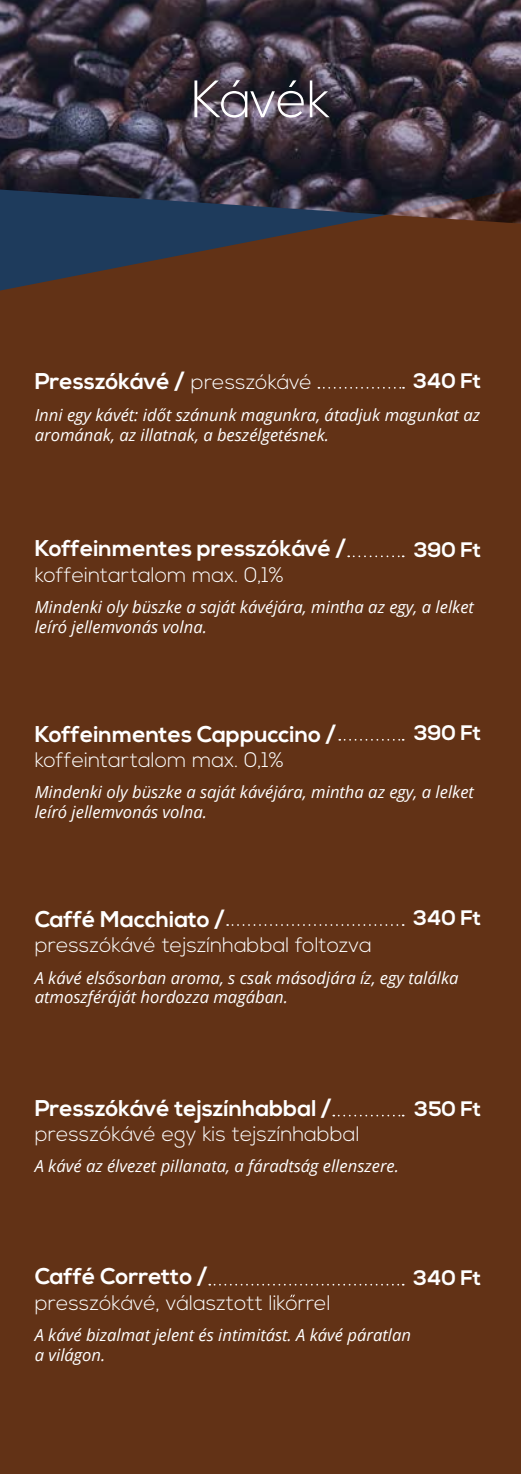
<style>
.page{position:relative;width:521px;height:1474px;background:#fff}
.page>*{position:absolute;margin:0;border:0;box-sizing:border-box;transform-origin:0 0}
.t1{font:300 52.5px "Nexa";letter-spacing:-.015em;color:#fff}
.t2{font:700 22.75px "Nexa";color:#fff}
.t3{font:300 21px "Nexa";color:#fff}
.t4{font:700 21px "Nexa";color:#fff}
.t5{font:italic 16.62px/19.9px "Open Sans";color:#fff}
.s1{font-weight:300;font-size:21px}
</style>
<div class="page">
<div style="left:0;top:0;width:521px;height:1473px;background:#623216"></div>
<svg style="left:0;top:224px;width:339px;height:66px;fill:#233a56"></svg>
<img style="left:0;top:0;width:521px;height:224px">
<svg style="left:318px;top:387px;width:86px;height:2px"></svg>
<svg style="left:333px;top:1114px;width:71px;height:2px"></svg>
<svg style="left:348px;top:555px;width:56px;height:2px"></svg>
<svg style="left:339px;top:739px;width:65px;height:1px"></svg>
<svg style="left:227px;top:924px;width:177px;height:1px"></svg>
<svg style="left:290px;top:1294px;width:5px;height:3px"></svg>
<svg style="left:209px;top:1283px;width:195px;height:2px"></svg>
<h1 class="t1" style="left:191px;top:69px;width:140px">Kávék</h1>
<p class="t4" style="left:413px;top:369px;width:69px">340 Ft</p>
<h2 class="t2" style="left:35px;top:368px;width:279px">Presszókávé / <span class="s1">presszókávé</span></h2>
<p class="t5" style="left:35px;top:404px;width:447px">Inni egy kávét: időt szánunk magunkra, átadjuk magunkat az aromának, az illatnak, a beszélgetésnek.</p>
<h2 class="t2" style="left:35px;top:535px;width:313px">Koffeinmentes presszókávé /</h2>
<p class="t3" style="left:35px;top:562px;width:251px">koffeintartalom max. 0,1%</p>
<p class="t5" style="left:35px;top:596px;width:441px">Mindenki oly büszke a saját kávéjára, mintha az egy, a lelket leíró jellemvonás volna.</p>
<p class="t4" style="left:414px;top:537px;width:69px">390 Ft</p>
<p class="t4" style="left:414px;top:721px;width:69px">390 Ft</p>
<h2 class="t2" style="left:35px;top:720px;width:303px">Koffeinmentes Cappuccino /</h2>
<p class="t3" style="left:35px;top:747px;width:251px">koffeintartalom max. 0,1%</p>
<p class="t5" style="left:35px;top:781px;width:441px">Mindenki oly büszke a saját kávéjára, mintha az egy, a lelket leíró jellemvonás volna.</p>
<p class="t4" style="left:413px;top:906px;width:69px">340 Ft</p>
<h2 class="t2" style="left:35px;top:905px;width:192px">Caffé Macchiato /</h2>
<p class="t3" style="left:35px;top:932px;width:339px">presszókávé tejszínhabbal foltozva</p>
<p class="t5" style="left:35px;top:967px;width:425px">A kávé elsősorban aroma, s csak másodjára íz, egy találka atmoszféráját hordozza magában.</p>
<h2 class="t2" style="left:35px;top:1094px;width:298px">Presszókávé tejszínhabbal /</h2>
<p class="t3" style="left:35px;top:1121px;width:326px">presszókávé egy kis tejszínhabbal</p>
<p class="t5" style="left:35px;top:1155px;width:366px">A kávé az élvezet pillanata, a fáradtság ellenszere.</p>
<p class="t4" style="left:415px;top:1096px;width:68px">350 Ft</p>
<h2 class="t2" style="left:35px;top:1263px;width:174px">Caffé Corretto /</h2>
<p class="t3" style="left:35px;top:1290px;width:297px">presszókávé, választott likorrel</p>
<p class="t5" style="left:35px;top:1324px;width:378px">A kávé bizalmat jelent és intimitást. A kávé páratlan a világon.</p>
<p class="t4" style="left:413px;top:1265px;width:69px">340 Ft</p>
</div>
